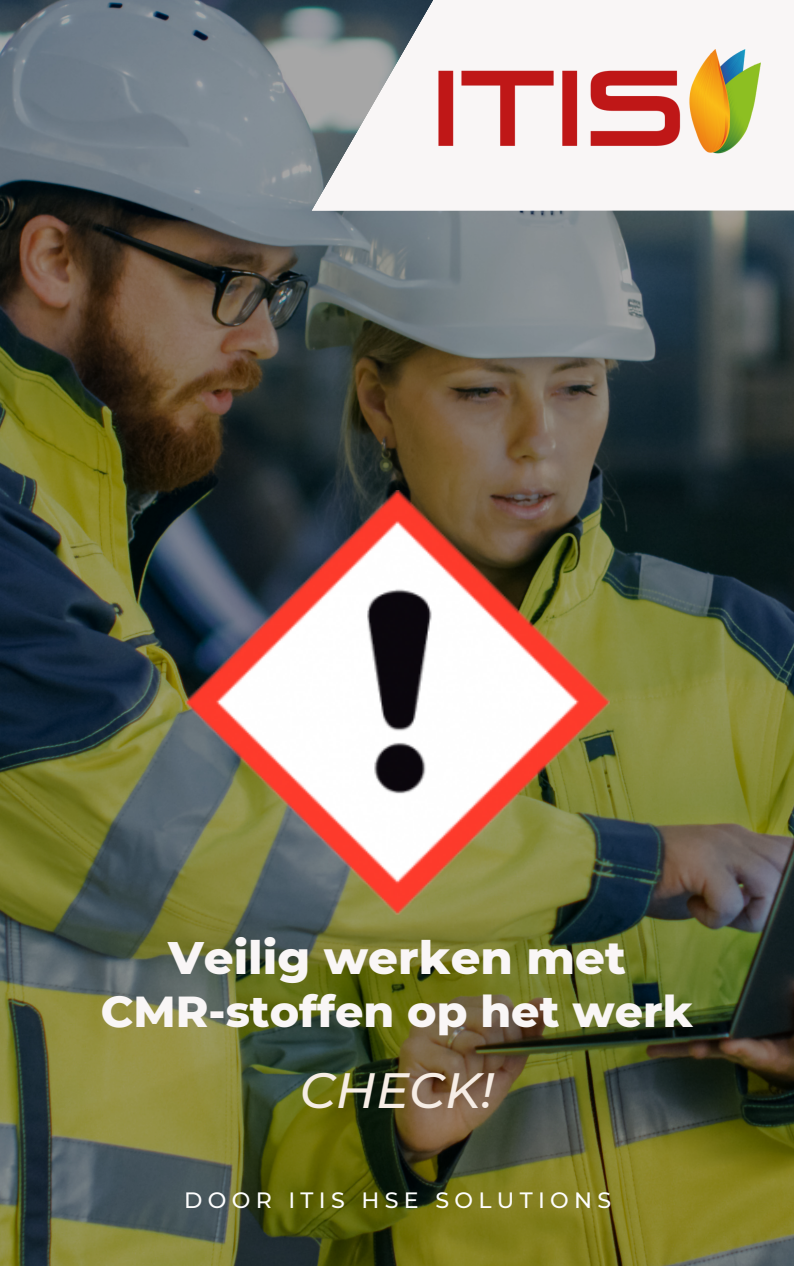
<style>
.page{position:relative;width:794px;height:1266px;background:#fff}
.page>*{position:absolute;margin:0;border:0;box-sizing:border-box;transform-origin:0 0}
.t1{font:italic 500 49.5px "Montserrat";color:#f6ede5}
.t2{font:800 46.5px "Montserrat";color:#f9f6f6}
.t3{font:800 44.25px "Montserrat";color:#f9f6f6}
.t4{font:500 22.12px "Montserrat";letter-spacing:.24em;color:#fefefe}
</style>
<div class="page">
<img style="left:0;top:0;width:793px;height:1266px">
<img style="left:185px;top:491px;width:423px;height:423px">
<svg style="left:311px;top:0;width:482px;height:211px;fill:#f9f6f6"></svg>
<img style="left:431px;top:49px;width:329px;height:119px">
<h2 class="t2" style="left:168px;top:929px;width:459px">Veilig werken met</h2>
<h2 class="t3" style="left:101px;top:984px;width:593px">CMR-stoffen op het werk</h2>
<h1 class="t1" style="left:300px;top:1059px;width:195px">CHECK!</h1>
<p class="t4" style="left:184px;top:1186px;width:428px">DOOR ITIS HSE SOLUTIONS</p>
</div>
